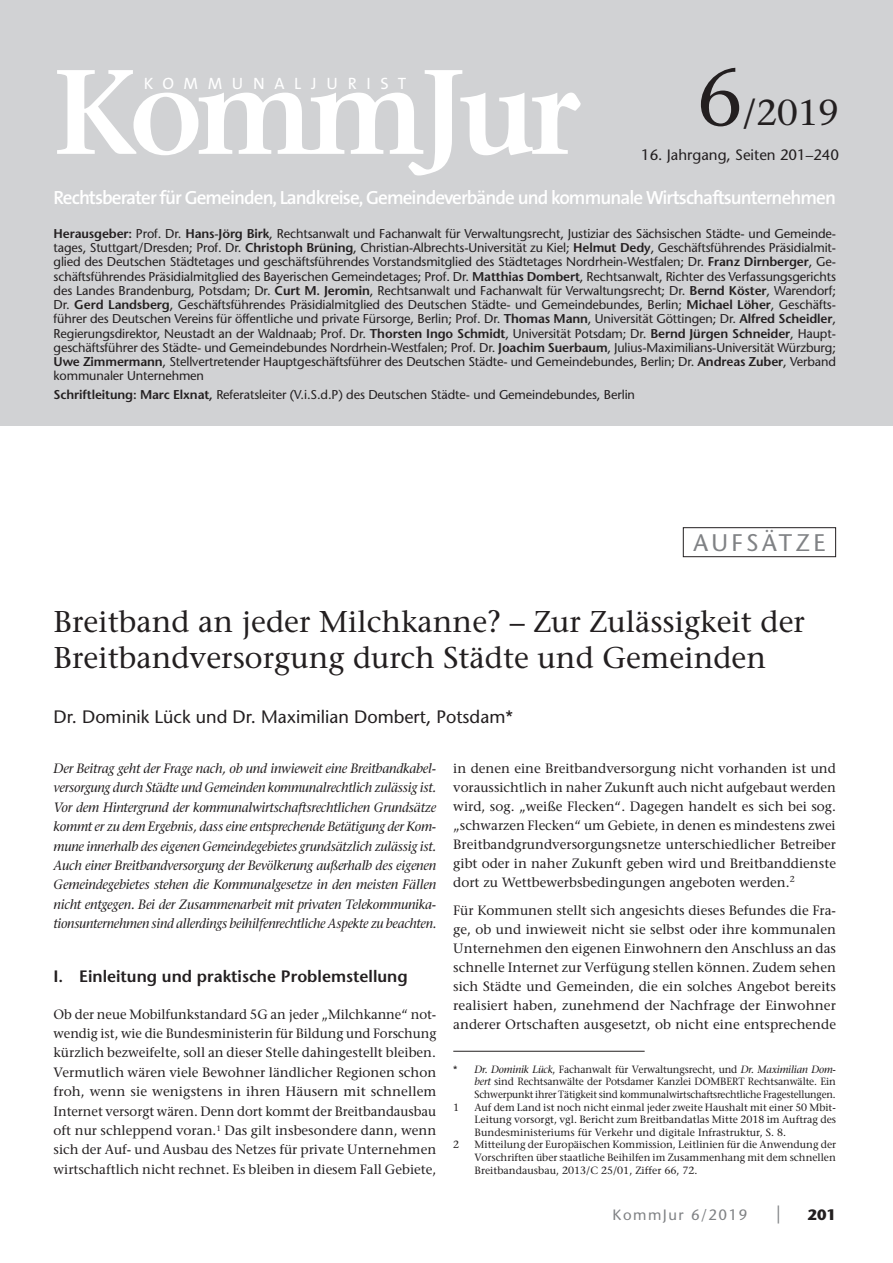
<style>
.page{position:relative;width:893px;height:1263px;background:#fff}
.page>*{position:absolute;margin:0;border:0;box-sizing:border-box;transform-origin:0 0}
.t1{font:600 119.7px "Stone Serif Std";letter-spacing:-.06em;color:#fff}
.t2{font:500 81px "Stone Serif Std";color:#231f20}
.t3{font:500 36px "Stone Serif Std";color:#231f20}
.t4{font:500 30px/36px "Stone Serif Std";color:#231f20}
.t5{font:500 24px "Stone Sans Std";letter-spacing:.14em;color:#808285}
.t6{font:600 19.2px "The Sans Os F";letter-spacing:-.05em;color:#fff}
.t7{font:500 18px "Stone Sans Std";color:#231f20}
.t8{font:500 18px "Stone Serif Std";color:#808285}
.t9{font:600 16.5px "Stone Sans Std";color:#231f20}
.t10{font:16.5px "The Sans Os F";letter-spacing:.58em;color:#fff}
.t11{font:500 15px "Stone Sans Std";color:#231f20}
.t12{font:500 15px "Stone Sans Std";letter-spacing:.1em;color:#808285}
.t13{font:700 15px "Stone Sans Std";color:#231f20}
.t14{font:500 13.5px/19px "Stone Serif Std";color:#231f20;text-align:justify}
.t15{font:italic 500 13.5px/19.4px "Stone Serif Std";letter-spacing:-.02em;color:#231f20;text-align:justify;scale:.96 1}
.t16{font:500 12.75px/14.2px "Stone Sans Std";letter-spacing:-.01em;color:#231f20;text-align:justify}
.t17{font:500 10.5px/12.6px "Stone Serif Std";letter-spacing:-.015em;color:#231f20;text-align:justify}
.t18{font:500 10.5px "Stone Serif Std";letter-spacing:-.015em;color:#231f20;scale:.95 1}
.s1{font-weight:600}
.s2{font-style:italic}
</style>
<div class="page">
<div style="left:683px;top:527px;width:153px;height:30px;border:1px solid #231f20"></div>
<div style="left:0;top:0;width:893px;height:425px;background:#d1d2d4"></div>
<hr style="left:453px;top:1051px;width:192px;height:1px;background:#231f20">
<p class="t10" style="left:144px;top:73px;width:264px">KOMMUNALJURIST</p>
<h2 class="t2" style="left:696px;top:49px;width:48px">6</h2>
<h1 class="t1" style="left:53px;top:41px;width:529px">KommJur</h1>
<h3 class="t3" style="left:742px;top:92px;width:98px">/2019</h3>
<p class="t11" style="left:641px;top:146px;width:200px">16. Jahrgang, Seiten 201–240</p>
<h3 class="t6" style="left:54px;top:185px;width:784px">Rechtsberater für Gemeinden, Landkreise, Gemeindeverbände und kommunale Wirtschaftsunternehmen</h3>
<p class="t16" style="left:54px;top:226px;width:784px"><span class="s1">Herausgeber:</span> Prof. Dr. <span class="s1">Hans-Jörg Birk</span>, Rechtsanwalt und Fachanwalt für Verwaltungsrecht, Justiziar des Sächsischen Städte- und Gemeinde&shy;tages, Stuttgart/Dresden; Prof. Dr. <span class="s1">Christoph Brüning</span>, Christian-Albrechts-Universität zu Kiel; <span class="s1">Helmut Dedy</span>, Geschäftsführendes Präsidialmit&shy;glied des Deutschen Städtetages und geschäftsführendes Vorstandsmitglied des Städtetages Nordrhein-Westfalen; Dr. <span class="s1">Franz Dirnberger</span>, Ge&shy;schäftsführendes Präsidialmitglied des Bayerischen Gemeindetages; Prof. Dr. <span class="s1">Matthias Dombert</span>, Rechtsanwalt, Richter des Verfassungsgerichts des Landes Brandenburg, Potsdam; Dr. <span class="s1">Curt M. Jeromin</span>, Rechtsanwalt und Fachanwalt für Verwaltungsrecht; Dr. <span class="s1">Bernd Köster</span>, Warendorf; Dr. <span class="s1">Gerd Landsberg</span>, Geschäftsführendes Präsidialmitglied des Deutschen Städte- und Gemeindebundes, Berlin; <span class="s1">Michael Löher</span>, Geschäfts&shy;führer des Deutschen Vereins für öffentliche und private Fürsorge, Berlin; Prof. Dr. <span class="s1">Thomas Mann</span>, Universität Göttingen; Dr. <span class="s1">Alfred Scheidler</span>, Regierungsdirektor, Neustadt an der Waldnaab; Prof. Dr. <span class="s1">Thorsten Ingo Schmidt</span>, Universität Potsdam; Dr. <span class="s1">Bernd Jürgen Schneider</span>, Haupt&shy;geschäftsführer des Städte- und Gemeindebundes Nordrhein-Westfalen; Prof. Dr. <span class="s1">Joachim Suerbaum</span>, Julius-Maximilians-Universität Würzburg; <span class="s1">Uwe Zimmermann</span>, Stellvertretender Hauptgeschäftsführer des Deutschen Städte- und Gemeindebundes, Berlin; Dr. <span class="s1">Andreas Zuber</span>, Verband kommunaler Unternehmen</p>
<p class="t16" style="left:54px;top:387px;width:583px"><span class="s1">Schriftleitung: Marc Elxnat,</span> Referatsleiter (V.i.S.d.P) des Deutschen Städte- und Gemeindebundes, Berlin</p>
<h3 class="t5" style="left:693px;top:528px;width:134px">AUFSÄTZE</h3>
<h3 class="t4" style="left:54px;top:603px;width:753px">Breitband an jeder Milchkanne? – Zur Zulässigkeit der<br>Breitbandversorgung durch Städte und Gemeinden</h3>
<h3 class="t7" style="left:54px;top:706px;width:461px">Dr. Dominik Lück und Dr. Maximilian Dombert, Potsdam*</h3>
<p class="t15" style="left:54px;top:759px;width:400px">Der Beitrag geht der Frage nach, ob und inwieweit eine Breitbandkabel&shy;versorgung durch Städte und Gemeinden kommunalrechtlich zulässig ist.<br>Vor dem Hintergrund der kommunalwirtschaftsrechtlichen Grundsätze kommt er zu dem Ergebnis, dass eine entsprechende Betätigung der Kom&shy;mune innerhalb des eigenen Gemeindegebietes grundsätzlich zulässig ist.<br>Auch einer Breitbandversorgung der Bevölkerung außerhalb des eigenen Gemeindegebietes stehen die Kommunalgesetze in den meisten Fällen nicht entgegen. Bei der Zusammenarbeit mit privaten Telekommunika&shy;tionsunternehmen sind allerdings beihilfenrechtliche Aspekte zu beachten.</p>
<p class="t9" style="left:54px;top:967px;width:356px">I. Einleitung und praktische Problemstellung</p>
<p class="t14" style="left:54px;top:1004px;width:384px">Ob der neue Mobilfunkstandard 5G an jeder „Milchkanne“ not&shy;wendig ist, wie die Bundesministerin für Bildung und Forschung kürzlich bezweifelte, soll an dieser Stelle dahingestellt bleiben.<br>Vermutlich wären viele Bewohner ländlicher Regionen schon froh, wenn sie wenigstens in ihren Häusern mit schnellem Internet versorgt wären. Denn dort kommt der Breitbandausbau oft nur schleppend voran.<sup>1</sup> Das gilt insbesondere dann, wenn sich der Auf- und Ausbau des Netzes für private Unternehmen wirtschaftlich nicht rechnet. Es bleiben in diesem Fall Gebiete,</p>
<p class="t14" style="left:453px;top:759px;width:384px">in denen eine Breitbandversorgung nicht vorhanden ist und voraussichtlich in naher Zukunft auch nicht aufgebaut werden wird, sog. „weiße Flecken“. Dagegen handelt es sich bei sog. „schwarzen Flecken“ um Gebiete, in denen es mindestens zwei Breitbandgrundversorgungsnetze unterschiedlicher Betreiber gibt oder in naher Zukunft geben wird und Breitbanddienste dort zu Wettbewerbsbedingungen angeboten werden.<sup>2</sup></p>
<p class="t14" style="left:453px;top:901px;width:384px">Für Kommunen stellt sich angesichts dieses Befundes die Fra&shy;ge, ob und inwieweit nicht sie selbst oder ihre kommunalen Unternehmen den eigenen Einwohnern den Anschluss an das schnelle Internet zur Verfügung stellen können. Zudem sehen sich Städte und Gemeinden, die ein solches Angebot bereits realisiert haben, zunehmend der Nachfrage der Einwohner anderer Ortschaften ausgesetzt, ob nicht eine entsprechende</p>
<p class="t17" style="left:453px;top:1063px;width:384px">* <span class="s2">Dr. Dominik Lück</span>, Fachanwalt für Verwaltungsrecht, und <span class="s2">Dr. Maximilian Dom-</span></p>
<p class="t17" style="left:475px;top:1075px;width:363px"><span class="s2">bert</span> sind Rechtsanwälte der Potsdamer Kanzlei DOMBERT Rechtsanwälte. Ein</p>
<p class="t18" style="left:475px;top:1088px;width:382px">Schwerpunkt ihrer Tätigkeit sind kommunalwirtschaftsrechtliche Fragestellungen.</p>
<p class="t17" style="left:453px;top:1101px;width:8px">1</p>
<p class="t17" style="left:475px;top:1101px;width:363px">Auf dem Land ist noch nicht einmal jeder zweite Haushalt mit einer 50 Mbit-Leitung vorsorgt, vgl. Bericht zum Breitbandatlas Mitte 2018 im Auftrag des Bundesministeriums für Verkehr und digitale Infrastruktur, S. 8.</p>
<p class="t17" style="left:453px;top:1138px;width:8px">2</p>
<p class="t17" style="left:475px;top:1138px;width:363px">Mitteilung der Europäischen Kommission, Leitlinien für die Anwendung der Vorschriften über staatliche Beihilfen im Zusammenhang mit dem schnellen Breitbandausbau, 2013/C 25/01, Ziffer 66, 72.</p>
<p class="t12" style="left:613px;top:1206px;width:136px">KommJur 6/2019</p>
<h3 class="t8" style="left:776px;top:1202px;width:6px">|</h3>
<p class="t13" style="left:808px;top:1206px;width:30px">201</p>
</div>
